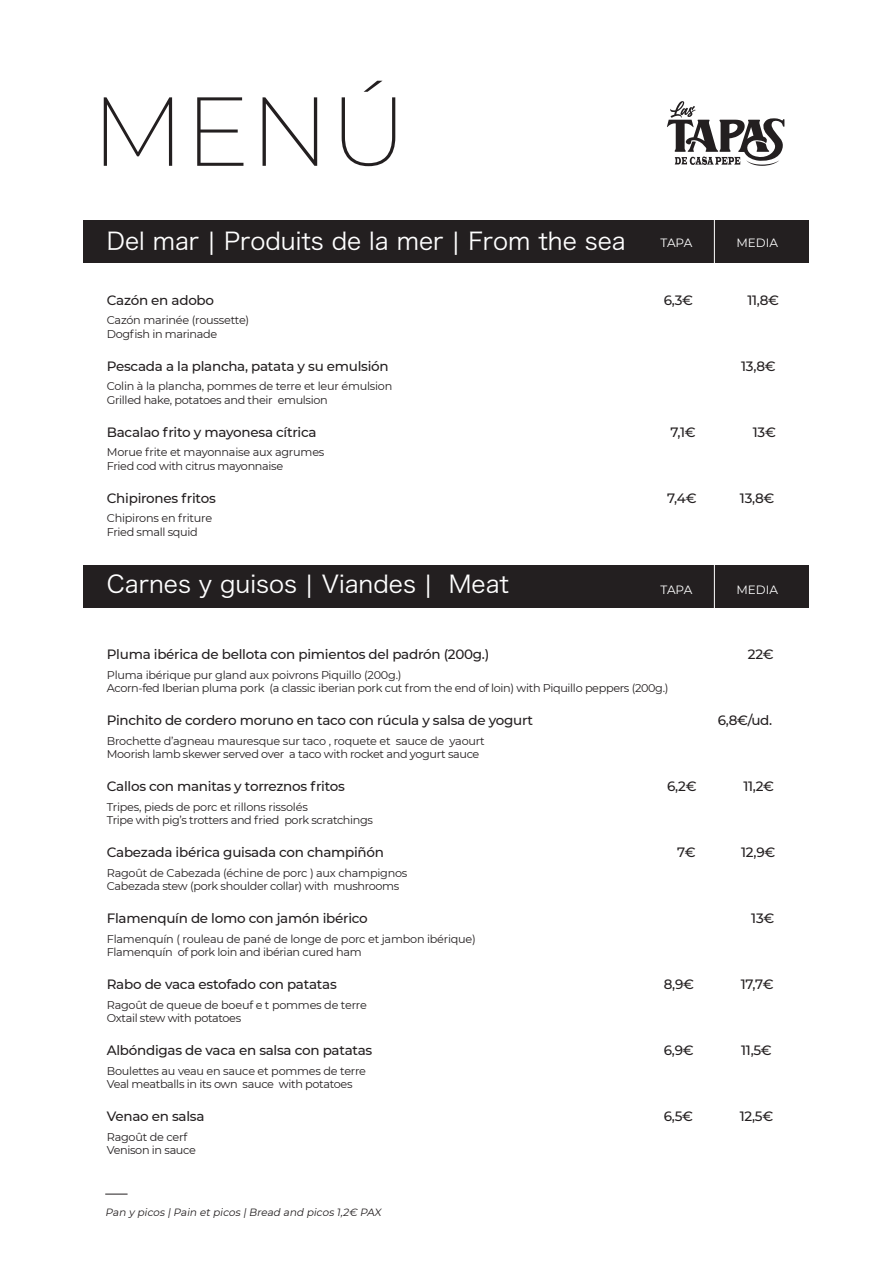
<style>
.page{position:relative;width:893px;height:1263px;background:#fff}
.page>*{position:absolute;margin:0;border:0;box-sizing:border-box;transform-origin:0 0}
.t1{font:200 97.8px "Montserrat";color:#231f20}
.t2{font:24px "Hiragino Sans W3";color:#fff}
.t3{font:500 13.5px "Montserrat";letter-spacing:-.02em;color:#231f20}
.t4{font:12px "Montserrat";color:#fff}
.t5{font:11.25px/13.5px "Montserrat";letter-spacing:-.03em;color:#231f20}
.t6{font:italic 10.5px "Montserrat";color:#231f20}
</style>
<div class="page">
<div style="left:84px;top:565px;width:725px;height:43px;background:#231f20"></div>
<div style="left:84px;top:220px;width:725px;height:43px;background:#231f20"></div>
<hr style="left:714px;top:205px;width:1px;height:65px;background:#fff">
<svg style="left:667px;top:101px;width:118px;height:65px"></svg>
<hr style="left:714px;top:552px;width:1px;height:64px;background:#fff">
<svg style="left:105px;top:1194px;width:23px;height:1px"></svg>
<h1 class="t1" style="left:91px;top:65px;width:317px">MENÚ</h1>
<h2 class="t2" style="left:107px;top:220px;width:520px">Del mar | Produits de la mer | From the sea</h2>
<p class="t3" style="left:107px;top:290px;width:109px">Cazón en adobo</p>
<p class="t3" style="left:664px;top:290px;width:31px">6,3€</p>
<p class="t3" style="left:747px;top:290px;width:33px">11,8€</p>
<p class="t5" style="left:107px;top:313px;width:144px">Cazón marinée (roussette)<br>Dogfish in marinade</p>
<p class="t3" style="left:107px;top:356px;width:283px">Pescada a la plancha, patata y su emulsión</p>
<p class="t3" style="left:741px;top:356px;width:36px">13,8€</p>
<p class="t5" style="left:107px;top:379px;width:287px">Colin à la plancha, pommes de terre et leur émulsion<br>Grilled hake, potatoes and their emulsion</p>
<p class="t3" style="left:107px;top:422px;width:211px">Bacalao frito y mayonesa cítrica</p>
<p class="t3" style="left:670px;top:422px;width:27px">7,1€</p>
<p class="t3" style="left:753px;top:422px;width:25px">13€</p>
<p class="t5" style="left:107px;top:445px;width:219px">Morue frite et mayonnaise aux agrumes<br>Fried cod with citrus mayonnaise</p>
<p class="t3" style="left:107px;top:488px;width:110px">Chipirones fritos</p>
<p class="t3" style="left:667px;top:488px;width:31px">7,4€</p>
<p class="t3" style="left:740px;top:488px;width:36px">13,8€</p>
<p class="t5" style="left:107px;top:511px;width:107px">Chipirons en friture<br>Fried small squid</p>
<h2 class="t2" style="left:107px;top:563px;width:404px">Carnes y guisos | Viandes | Meat</h2>
<p class="t4" style="left:661px;top:234px;width:33px">TAPA</p>
<p class="t4" style="left:736px;top:234px;width:43px">MEDIA</p>
<p class="t4" style="left:661px;top:581px;width:33px">TAPA</p>
<p class="t4" style="left:736px;top:581px;width:43px">MEDIA</p>
<p class="t3" style="left:107px;top:645px;width:384px">Pluma ibérica de bellota con pimientos del padrón (200g.)</p>
<p class="t3" style="left:748px;top:645px;width:27px">22€</p>
<p class="t5" style="left:107px;top:668px;width:563px">Pluma ibérique pur gland aux poivrons Piquillo (200g.)<br>Acorn-fed Iberian pluma pork (a classic iberian pork cut from the end of loin) with Piquillo peppers (200g.)</p>
<p class="t3" style="left:107px;top:711px;width:428px">Pinchito de cordero moruno en taco con rúcula y salsa de yogurt</p>
<p class="t3" style="left:718px;top:711px;width:56px">6,8€/ud.</p>
<p class="t5" style="left:107px;top:734px;width:379px">Brochette d’agneau mauresque sur taco , roquete et sauce de yaourt<br>Moorish lamb skewer served over a taco with rocket and yogurt sauce</p>
<p class="t3" style="left:107px;top:777px;width:239px">Callos con manitas y torreznos fritos</p>
<p class="t3" style="left:667px;top:777px;width:31px">6,2€</p>
<p class="t3" style="left:743px;top:777px;width:32px">11,2€</p>
<p class="t5" style="left:107px;top:800px;width:268px">Tripes, pieds de porc et rillons rissolés<br>Tripe with pig’s trotters and fried pork scratchings</p>
<p class="t3" style="left:107px;top:843px;width:279px">Cabezada ibérica guisada con champiñón</p>
<p class="t3" style="left:677px;top:843px;width:20px">7€</p>
<p class="t3" style="left:741px;top:843px;width:36px">12,9€</p>
<p class="t5" style="left:107px;top:866px;width:302px">Ragoût de Cabezada (échine de porc ) aux champignos<br>Cabezada stew (pork shoulder collar) with mushrooms</p>
<p class="t3" style="left:107px;top:909px;width:262px">Flamenquín de lomo con jamón ibérico</p>
<p class="t3" style="left:751px;top:909px;width:25px">13€</p>
<p class="t5" style="left:107px;top:932px;width:371px">Flamenquín ( rouleau de pané de longe de porc et jambon ibérique)<br>Flamenquín of pork loin and ibérian cured ham</p>
<p class="t3" style="left:107px;top:975px;width:231px">Rabo de vaca estofado con patatas</p>
<p class="t3" style="left:664px;top:975px;width:32px">8,9€</p>
<p class="t3" style="left:741px;top:975px;width:34px">17,7€</p>
<p class="t5" style="left:107px;top:998px;width:261px">Ragoût de queue de boeuf e t pommes de terre<br>Oxtail stew with potatoes</p>
<p class="t3" style="left:107px;top:1041px;width:267px">Albóndigas de vaca en salsa con patatas</p>
<p class="t3" style="left:664px;top:1041px;width:31px">6,9€</p>
<p class="t3" style="left:741px;top:1041px;width:32px">11,5€</p>
<p class="t5" style="left:107px;top:1064px;width:261px">Boulettes au veau en sauce et pommes de terre<br>Veal meatballs in its own sauce with potatoes</p>
<p class="t3" style="left:107px;top:1107px;width:99px">Venao en salsa</p>
<p class="t3" style="left:664px;top:1107px;width:31px">6,5€</p>
<p class="t3" style="left:740px;top:1107px;width:35px">12,5€</p>
<p class="t5" style="left:107px;top:1130px;width:91px">Ragoût de cerf<br>Venison in sauce</p>
<p class="t6" style="left:105px;top:1204px;width:280px">Pan y picos |Pain etpicos |Bread and picos 1,2€ PAX</p>
</div>
